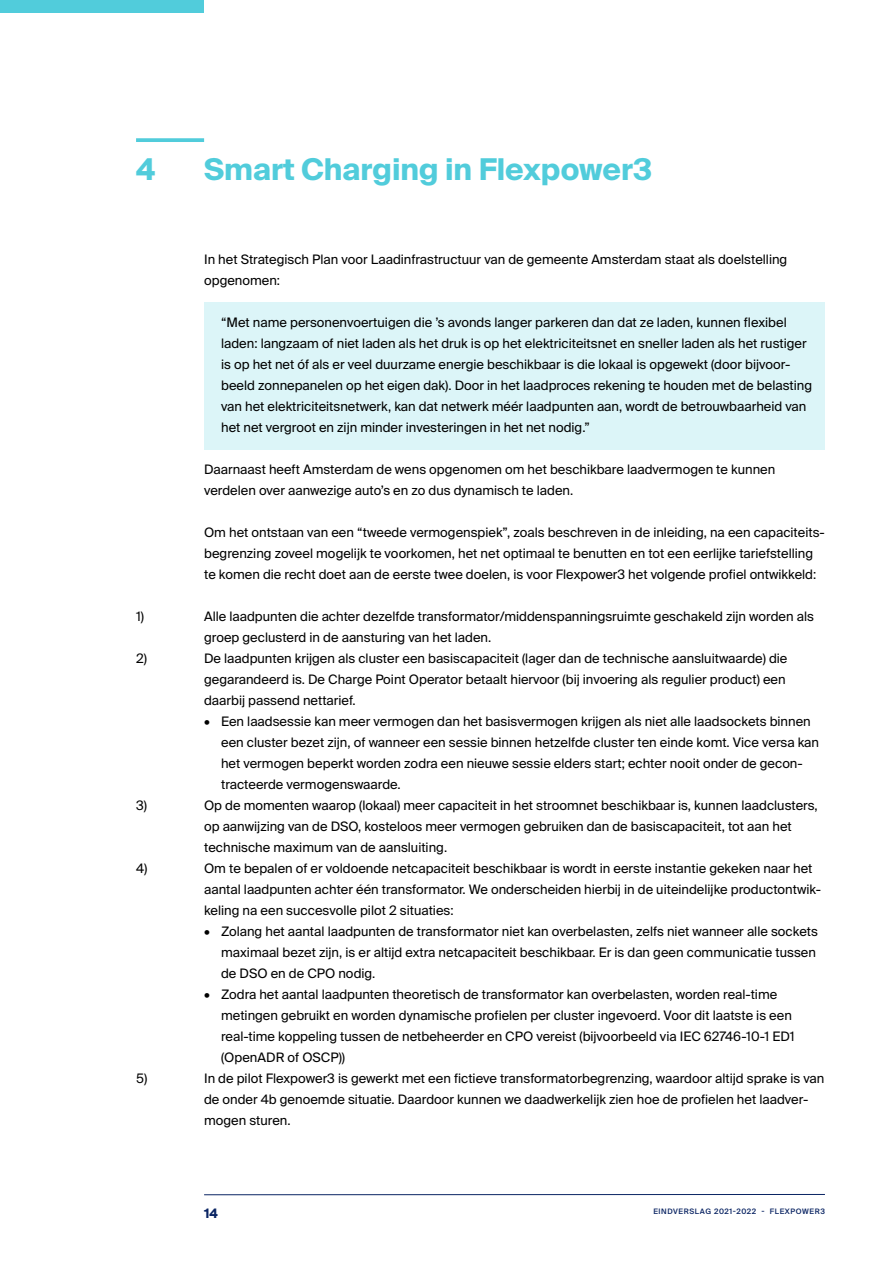
<style>
.page{position:relative;width:893px;height:1263px;background:#fff}
.page>*{position:absolute;margin:0;border:0;box-sizing:border-box;transform-origin:0 0}
.t1{font:700 30px "Suisse Intl";color:#51ccdb}
.t2{font:13.05px/21px "Suisse Intl";color:#000}
.t3{font:700 13.05px "Suisse Intl";color:#0a2463}
.t4{font:500 7.5px "Suisse Intl";letter-spacing:.08em;color:#0a2463}
</style>
<div class="page">
<svg style="left:136px;top:138px;width:68px;height:4px"></svg>
<div style="left:204px;top:302px;width:621px;height:148px;background:#dcf5f8"></div>
<hr style="left:204px;top:1194px;width:621px;height:1px;background:#0a2463">
<div style="left:0;top:0;width:204px;height:13px;background:#51ccdb"></div>
<h1 class="t1" style="left:136px;top:152px;width:20px">4</h1>
<h1 class="t1" style="left:204px;top:152px;width:450px">Smart Charging in Flexpower3</h1>
<p class="t2" style="left:204px;top:249px;width:585px">In het Strategisch Plan voor Laadinfrastructuur van de gemeente Amsterdam staat als doelstelling opgenomen:</p>
<p class="t2" style="left:221px;top:312px;width:592px">“Met name personenvoertuigen die ’s avonds langer parkeren dan dat ze laden, kunnen flexibel laden: langzaam of niet laden als het druk is op het elektriciteitsnet en sneller laden als het rustiger is op het net óf als er veel duurzame energie beschikbaar is die lokaal is opgewekt (door bijvoor&shy;beeld zonnepanelen op het eigen dak). Door in het laadproces rekening te houden met de belasting van het elektriciteitsnetwerk, kan dat netwerk méér laadpunten aan, wordt de betrouwbaarheid van het net vergroot en zijn minder investeringen in het net nodig.”</p>
<p class="t2" style="left:204px;top:459px;width:573px">Daarnaast heeft Amsterdam de wens opgenomen om het beschikbare laadvermogen te kunnen verdelen over aanwezige auto’s en zo dus dynamisch te laden.</p>
<p class="t2" style="left:204px;top:522px;width:622px">Om het ontstaan van een “tweede vermogenspiek”, zoals beschreven in de inleiding, na een capaciteits&shy;begrenzing zoveel mogelijk te voorkomen, het net optimaal te benutten en tot een eerlijke tariefstelling te komen die recht doet aan de eerste twee doelen, is voor Flexpower3 het volgende profiel ontwikkeld:</p>
<p class="t2" style="left:136px;top:606px;width:9px">1)</p>
<p class="t2" style="left:204px;top:606px;width:611px">Alle laadpunten die achter dezelfde transformator/middenspanningsruimte geschakeld zijn worden als groep geclusterd in de aansturing van het laden.</p>
<p class="t2" style="left:136px;top:648px;width:12px">2)</p>
<p class="t2" style="left:204px;top:648px;width:585px">De laadpunten krijgen als cluster een basiscapaciteit (lager dan de technische aansluitwaarde) die gegarandeerd is. De Charge Point Operator betaalt hiervoor (bij invoering als regulier product) een daarbij passend nettarief.</p>
<p class="t2" style="left:221px;top:711px;width:599px;text-indent:-17px">• Een laadsessie kan meer vermogen dan het basisvermogen krijgen als niet alle laadsockets binnen een cluster bezet zijn, of wanneer een sessie binnen hetzelfde cluster ten einde komt. Vice versa kan het vermogen beperkt worden zodra een nieuwe sessie elders start; echter nooit onder de gecon&shy;tracteerde vermogenswaarde.</p>
<p class="t2" style="left:136px;top:795px;width:12px">3)</p>
<p class="t2" style="left:204px;top:795px;width:615px">Op de momenten waarop (lokaal) meer capaciteit in het stroomnet beschikbaar is, kunnen laadclusters, op aanwijzing van de DSO, kosteloos meer vermogen gebruiken dan de basiscapaciteit, tot aan het technische maximum van de aansluiting.</p>
<p class="t2" style="left:136px;top:858px;width:13px">4)</p>
<p class="t2" style="left:204px;top:858px;width:618px">Om te bepalen of er voldoende netcapaciteit beschikbaar is wordt in eerste instantie gekeken naar het aantal laadpunten achter één transformator. We onderscheiden hierbij in de uiteindelijke productontwik&shy;keling na een succesvolle pilot 2 situaties:</p>
<p class="t2" style="left:221px;top:921px;width:598px;text-indent:-17px">• Zolang het aantal laadpunten de transformator niet kan overbelasten, zelfs niet wanneer alle sockets maximaal bezet zijn, is er altijd extra netcapaciteit beschikbaar. Er is dan geen communicatie tussen de DSO en de CPO nodig.</p>
<p class="t2" style="left:221px;top:984px;width:575px;text-indent:-17px">• Zodra het aantal laadpunten theoretisch de transformator kan overbelasten, worden real-time metingen gebruikt en worden dynamische profielen per cluster ingevoerd. Voor dit laatste is een real-time koppeling tussen de netbeheerder en CPO vereist (bijvoorbeeld via IEC 62746-10-1 ED1 (OpenADR of OSCP))</p>
<p class="t2" style="left:136px;top:1068px;width:13px">5)</p>
<p class="t2" style="left:204px;top:1068px;width:622px">In de pilot Flexpower3 is gewerkt met een fictieve transformatorbegrenzing, waardoor altijd sprake is van de onder 4b genoemde situatie. Daardoor kunnen we daadwerkelijk zien hoe de profielen het laadver&shy;mogen sturen.</p>
<p class="t3" style="left:204px;top:1205px;width:15px">14</p>
<p class="t4" style="left:653px;top:1206px;width:173px">EINDVERSLAG 2021-2022 - FLEXPOWER3</p>
</div>
